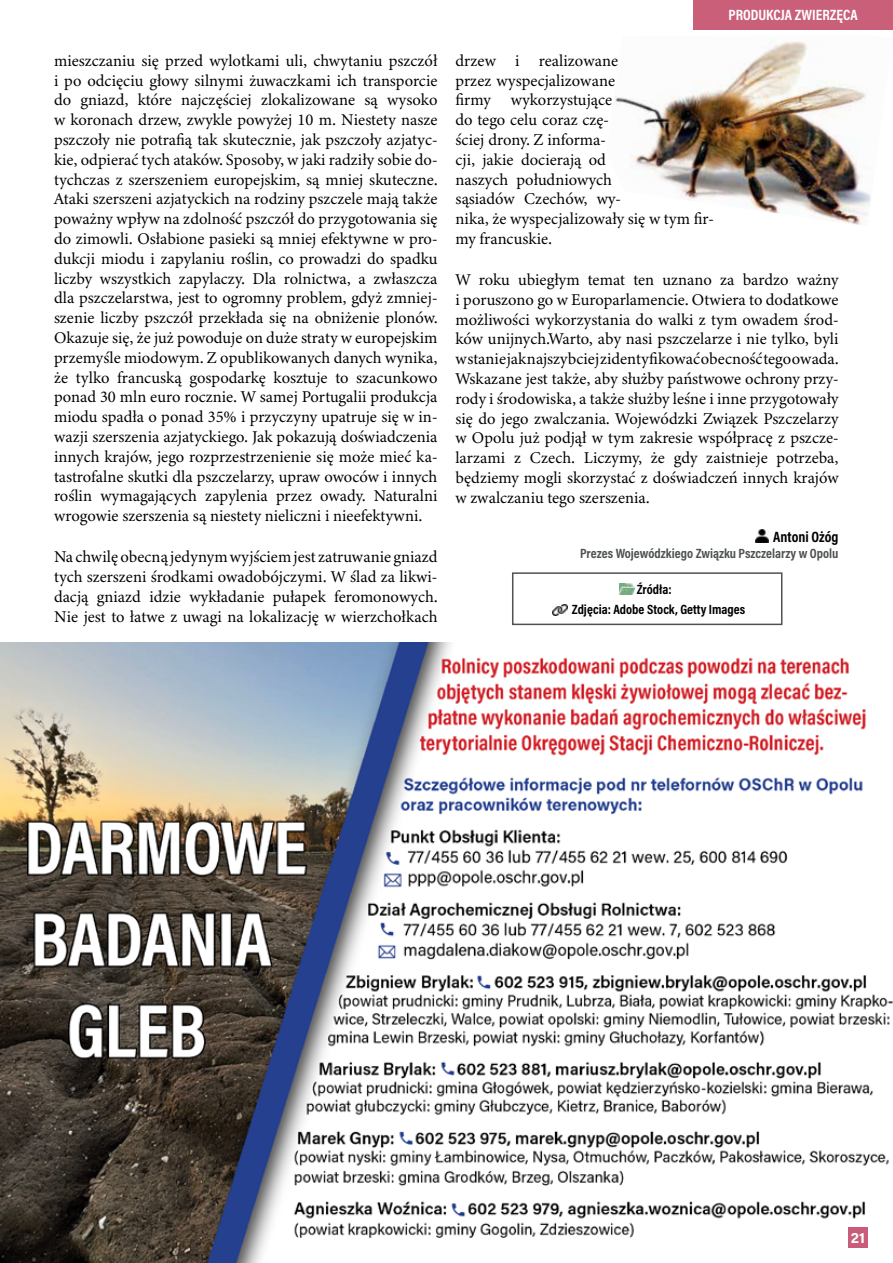
<style>
.page{position:relative;width:893px;height:1263px;background:#fff}
.page>*{position:absolute;margin:0;border:0;box-sizing:border-box;transform-origin:0 0}
.t1{font:16.5px/19.8px "Minion 3";color:#000;text-align:justify}
.t2{font:700 15px "Acumin Pro Cond";color:#fff}
.t3{font:700 15px "Acumin Pro Cond";color:#000}
.t4{font:700 15px "Acumin Pro";color:#fff}
.t5{font:700 13.5px "Acumin Pro Cond";color:#4f5252}
.t6{font:700 13.5px/20.1px "Acumin Pro Cond";color:#000}
</style>
<div class="page">
<div style="left:693px;top:0;width:200px;height:30px;background:#ca5f7a"></div>
<img style="left:0;top:642px;width:893px;height:621px">
<img style="left:620px;top:583px;width:15px;height:11px">
<img style="left:552px;top:604px;width:15px;height:12px">
<div style="left:512px;top:572px;width:270px;height:53px;border:2px solid #4f5252"></div>
<img style="left:615px;top:41px;width:256px;height:185px">
<div style="left:848px;top:1227px;width:20px;height:20px;background:#c95d79"></div>
<svg style="left:755px;top:530px;width:13px;height:13px"></svg>
<p class="t1" style="left:54px;top:50px;width:385px">mieszczaniu się przed wylotkami uli, chwytaniu pszczół i po odcięciu głowy silnymi żuwaczkami ich transporcie do gniazd, które najczęściej zlokalizowane są wysoko w koronach drzew, zwykle powyżej 10 m. Niestety nasze pszczoły nie potrafią tak skutecznie, jak pszczoły azjatyc&shy;kie, odpierać tych ataków. Sposoby, w jaki radziły sobie do&shy;tychczas z szerszeniem europejskim, są mniej skuteczne.<br>Ataki szerszeni azjatyckich na rodziny pszczele mają także poważny wpływ na zdolność pszczół do przygotowania się do zimowli. Osłabione pasieki są mniej efektywne w pro&shy;dukcji miodu i zapylaniu roślin, co prowadzi do spadku liczby wszystkich zapylaczy. Dla rolnictwa, a zwłaszcza dla pszczelarstwa, jest to ogromny problem, gdyż zmniej&shy;szenie liczby pszczół przekłada się na obniżenie plonów.<br>Okazuje się, że już powoduje on duże straty w europejskim przemyśle miodowym. Z opublikowanych danych wynika, że tylko francuską gospodarkę kosztuje to szacunkowo ponad 30 mln euro rocznie. W samej Portugalii produkcja miodu spadła o ponad 35% i przyczyny upatruje się w in&shy;wazji szerszenia azjatyckiego. Jak pokazują doświadczenia innych krajów, jego rozprzestrzenienie się może mieć ka&shy;tastrofalne skutki dla pszczelarzy, upraw owoców i innych roślin wymagających zapylenia przez owady. Naturalni wrogowie szerszenia są niestety nieliczni i nieefektywni.</p>
<p class="t1" style="left:54px;top:547px;width:385px">Na chwilę obecną jedynym wyjściem jest zatruwanie gniazd tych szerszeni środkami owadobójczymi. W ślad za likwi&shy;dacją gniazd idzie wykładanie pułapek feromonowych.<br>Nie jest to łatwe z uwagi na lokalizację w wierzchołkach</p>
<p class="t2" style="left:728px;top:5px;width:131px">PRODUKCJA ZWIERZĘCA</p>
<p class="t1" style="left:455px;top:50px;width:260px;text-align:left">drzew i realizowane<br>przez wyspecjalizowane<br>firmy wykorzystujące<br>do tego celu coraz czę-<br>ściej drony. Z informa-<br>cji, jakie docierają od<br>naszych południowych<br>sąsiadów Czechów, wy-<br>nika, że wyspecjalizowały się w tym fir&shy;my francuskie.</p>
<p class="t1" style="left:455px;top:270px;width:385px">W roku ubiegłym temat ten uznano za bardzo ważny i poruszono go w Europarlamencie. Otwiera to dodatkowe możliwości wykorzystania do walki z tym owadem środ&shy;ków unijnych.Warto, aby nasi pszczelarze i nie tylko, byli w stanie jak najszybciej zidentyfikować obecność tego owada.<br>Wskazane jest także, aby służby państwowe ochrony przy&shy;rody i środowiska, a także służby leśne i inne przygotowały się do jego zwalczania. Wojewódzki Związek Pszczelarzy w Opolu już podjął w tym zakresie współpracę z pszcze&shy;larzami z Czech. Liczymy, że gdy zaistnieje potrzeba, będziemy mogli skorzystać z doświadczeń innych krajów w zwalczaniu tego szerszenia.</p>
<p class="t3" style="left:773px;top:527px;width:67px">Antoni Ożóg</p>
<p class="t5" style="left:580px;top:545px;width:260px">Prezes Wojewódzkiego Związku Pszczelarzy w Opolu</p>
<p class="t6" style="left:572px;top:578px;width:175px;text-indent:65px">Źródła:<br>Zdjęcia: Adobe Stock, Getty Images</p>
<p class="t4" style="left:851px;top:1223px;width:16px">21</p>
<p class="t4" style="left:851px;top:1227px;width:16px">21</p>
</div>
